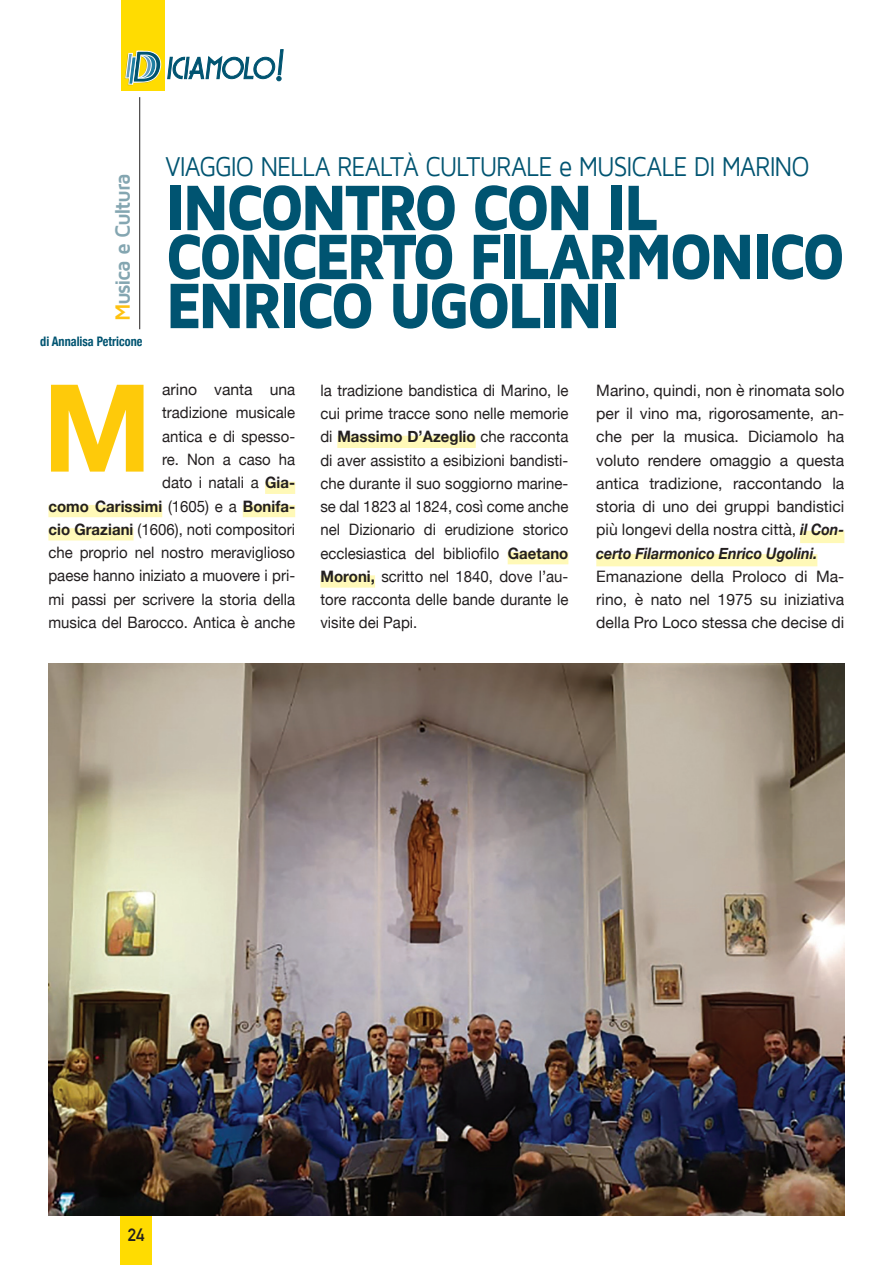
<style>
.page{position:relative;width:893px;height:1265px;background:#fff}
.page>*{position:absolute;margin:0;border:0;box-sizing:border-box;transform-origin:0 0}
.t1{font:700 121.62px "Helvetica Neue";color:#feca0a}
.t2{font:900 66.5px/49px "Maven Pro";letter-spacing:-.065em;color:#005471;scale:.88 1}
.t3{font:900 66.5px "Maven Pro";letter-spacing:-.065em;color:#005471;scale:.9 1}
.t4{font:28px "Maven Pro";letter-spacing:-.04em;color:#005471;scale:.88 1}
.t5{font:700 21.18px "Maven Pro";letter-spacing:-.065em;color:#84a6b1}
.t6{font:700 17.5px "DIN Alternate";color:#231f20}
.t7{font:15.75px/23.3px "Helvetica Neue";color:#231f20;text-align:justify}
.t8{font:15.75px/23.3px "Helvetica Neue";color:#231f20;text-align:justify;scale:.95 1}
.t9{font:700 condensed 13.12px "Helvetica Neue";color:#005471;scale:.93 1}
.s1{color:#fec210}
.s2{font-weight:700}
.s3{font-weight:700;font-style:italic}
</style>
<div class="page">
<div style="left:120px;top:1215px;width:31px;height:50px;background:#ffdc01"></div>
<div style="left:121px;top:0;width:43px;height:90px;background:#ffdc01"></div>
<svg style="left:125px;top:49px;width:159px;height:36px"></svg>
<hr style="left:139px;top:97px;width:1px;height:232px;background:#231f20">
<div style="left:337px;top:436px;width:139px;height:12px;background:#fff9b8"></div>
<div style="left:508px;top:552px;width:60px;height:12px;background:#fff9b8"></div>
<div style="left:320px;top:575px;width:55px;height:13px;background:#fff9b8"></div>
<div style="left:800px;top:531px;width:44px;height:12px;background:#fff9b8"></div>
<div style="left:596px;top:554px;width:221px;height:12px;background:#fff9b8"></div>
<div style="left:265px;top:482px;width:30px;height:12px;background:#fff9b8"></div>
<div style="left:48px;top:505px;width:114px;height:12px;background:#fff9b8"></div>
<div style="left:243px;top:505px;width:52px;height:12px;background:#fff9b8"></div>
<div style="left:48px;top:528px;width:86px;height:12px;background:#fff9b8"></div>
<img style="left:48px;top:663px;width:796px;height:552px">
<p class="t5" style="left:111px;top:321px;width:150px;rotate:-90deg"><span class="s1">M</span>usica e Cultura</p>
<p class="t9" style="left:40px;top:331px;width:111px">di Annalisa Petricone</p>
<p class="t4" style="left:165px;top:152px;width:734px">VIAGGIO NELLA REALTÀ CULTURALE e MUSICALE DI MARINO</p>
<p class="t3" style="left:165px;top:172px;width:549px">INCONTRO CON IL</p>
<p class="t2" style="left:165px;top:233px;width:775px">CONCERTO FILARMONICO<br>ENRICO UGOLINI</p>
<p class="t7" style="left:48px;top:379px;width:248px;text-align:right">arino vanta una<br>tradizione musicale<br>antica e di spesso-<br>re. Non a caso ha<br>dato i natali a <span class="s2">Gia-<br>como Carissimi</span> (1605) e a <span class="s2">Bonifa&shy;cio Graziani</span> (1606), noti compositori che proprio nel nostro meraviglioso paese hanno iniziato a muovere i pri&shy;mi passi per scrivere la storia della musica del Barocco. Antica è anche</p>
<p class="t1" style="left:43px;top:333px;width:111px">M</p>
<p class="t8" style="left:320px;top:379px;width:263px">la tradizione bandistica di Marino, le cui prime tracce sono nelle memorie di <span class="s2">Massimo D’Azeglio</span> che racconta di aver assistito a esibizioni bandisti&shy;che durante il suo soggiorno marine&shy;se dal 1823 al 1824, così come anche nel Dizionario di erudizione storico ecclesiastica del bibliofilo <span class="s2">Gaetano Moroni,</span> scritto nel 1840, dove l’au&shy;tore racconta delle bande durante le visite dei Papi.</p>
<p class="t7" style="left:596px;top:379px;width:250px">Marino, quindi, non è rinomata solo per il vino ma, rigorosamente, an&shy;che per la musica. Diciamolo ha voluto rendere omaggio a questa antica tradizione, raccontando la storia di uno dei gruppi bandistici più longevi della nostra città, <span class="s3">il Con&shy;certo Filarmonico Enrico Ugolini.</span></p>
<p class="t7" style="left:596px;top:566px;width:250px">Emanazione della Proloco di Ma&shy;rino, è nato nel 1975 su iniziativa della Pro Loco stessa che decise di</p>
<p class="t6" style="left:128px;top:1222px;width:18px">24</p>
</div>
